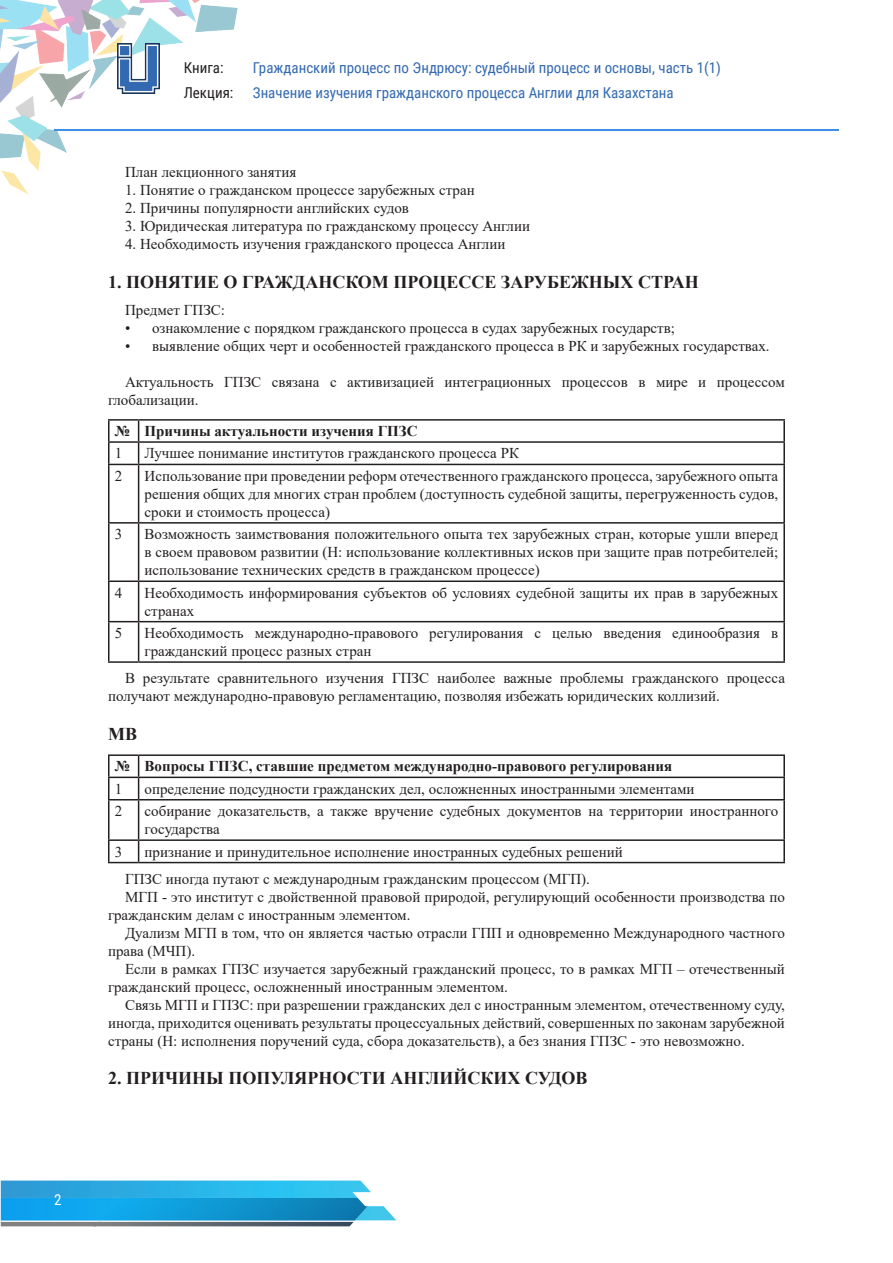
<style>
.page{position:relative;width:893px;height:1263px;background:#fff}
.page>*{position:absolute;margin:0;border:0;box-sizing:border-box;transform-origin:0 0}
.tema{font:700 18px "Times New Roman";color:#231f20}
.t1{font:15px/18px "Times New Roman";color:#231f20}
.t2{font:15px/25.5px "Roboto Condensed";color:#3269b1}
.t3{font:700 15px "Times New Roman";color:#231f20}
.t4{font:15px/25.5px "Roboto Condensed";color:#231f20}
.t5{font:15px "Roboto Condensed";color:#fff}
</style>
<div class="page">
<img style="left:0;top:0;width:238px;height:195px">
<hr style="left:54px;top:129px;width:785px;height:2px;background:#3b91e8">
<img style="left:118px;top:44px;width:41px;height:49px">
<svg style="left:1px;top:1180px;width:395px;height:46px;background:#5bb6d9"></svg>
<img style="left:1px;top:1198px;width:367px;height:22px">
<hr style="left:108px;top:419px;width:31px;height:2px;background:#231f20">
<hr style="left:108px;top:421px;width:2px;height:20px;background:#231f20">
<hr style="left:139px;top:419px;width:646px;height:2px;background:#231f20">
<hr style="left:783px;top:421px;width:2px;height:20px;background:#231f20">
<hr style="left:108px;top:441px;width:31px;height:2px;background:#231f20">
<hr style="left:108px;top:443px;width:2px;height:21px;background:#231f20">
<hr style="left:139px;top:441px;width:646px;height:2px;background:#231f20">
<svg style="left:138px;top:421px;width:1px;height:43px"></svg>
<hr style="left:783px;top:443px;width:2px;height:21px;background:#231f20">
<hr style="left:108px;top:464px;width:31px;height:1px;background:#231f20">
<hr style="left:108px;top:465px;width:2px;height:57px;background:#231f20">
<hr style="left:139px;top:464px;width:646px;height:1px;background:#231f20">
<hr style="left:138px;top:465px;width:1px;height:57px;background:#231f20">
<hr style="left:783px;top:465px;width:2px;height:57px;background:#231f20">
<hr style="left:108px;top:522px;width:31px;height:2px;background:#231f20">
<hr style="left:108px;top:524px;width:2px;height:56px;background:#231f20">
<hr style="left:139px;top:522px;width:646px;height:2px;background:#231f20">
<hr style="left:138px;top:524px;width:1px;height:56px;background:#231f20">
<hr style="left:783px;top:524px;width:2px;height:56px;background:#231f20">
<hr style="left:108px;top:580px;width:31px;height:2px;background:#231f20">
<hr style="left:108px;top:582px;width:2px;height:39px;background:#231f20">
<hr style="left:139px;top:580px;width:646px;height:2px;background:#231f20">
<hr style="left:138px;top:582px;width:1px;height:39px;background:#231f20">
<hr style="left:783px;top:582px;width:2px;height:39px;background:#231f20">
<hr style="left:108px;top:621px;width:31px;height:1px;background:#231f20">
<hr style="left:108px;top:622px;width:2px;height:39px;background:#231f20">
<hr style="left:139px;top:621px;width:646px;height:1px;background:#231f20">
<hr style="left:138px;top:622px;width:1px;height:39px;background:#231f20">
<hr style="left:783px;top:622px;width:2px;height:39px;background:#231f20">
<hr style="left:108px;top:661px;width:31px;height:2px;background:#231f20">
<hr style="left:139px;top:661px;width:646px;height:2px;background:#231f20">
<hr style="left:108px;top:754px;width:31px;height:2px;background:#231f20">
<hr style="left:108px;top:756px;width:2px;height:21px;background:#231f20">
<hr style="left:139px;top:754px;width:646px;height:2px;background:#231f20">
<hr style="left:783px;top:756px;width:2px;height:21px;background:#231f20">
<hr style="left:108px;top:777px;width:31px;height:1px;background:#231f20">
<hr style="left:108px;top:778px;width:2px;height:21px;background:#231f20">
<hr style="left:139px;top:777px;width:646px;height:1px;background:#231f20">
<svg style="left:138px;top:756px;width:1px;height:43px"></svg>
<hr style="left:783px;top:778px;width:2px;height:21px;background:#231f20">
<hr style="left:108px;top:799px;width:31px;height:1px;background:#231f20">
<hr style="left:108px;top:800px;width:2px;height:39px;background:#231f20">
<hr style="left:139px;top:799px;width:646px;height:1px;background:#231f20">
<hr style="left:138px;top:800px;width:1px;height:39px;background:#231f20">
<hr style="left:783px;top:800px;width:2px;height:39px;background:#231f20">
<hr style="left:108px;top:839px;width:31px;height:2px;background:#231f20">
<hr style="left:108px;top:841px;width:2px;height:21px;background:#231f20">
<hr style="left:139px;top:839px;width:646px;height:2px;background:#231f20">
<svg style="left:138px;top:841px;width:1px;height:21px"></svg>
<hr style="left:783px;top:841px;width:2px;height:21px;background:#231f20">
<hr style="left:108px;top:862px;width:31px;height:1px;background:#231f20">
<hr style="left:139px;top:862px;width:646px;height:1px;background:#231f20">
<p class="t5" style="left:54px;top:1189px;width:9px">2</p>
<p class="t4" style="left:184px;top:54px;width:51px">Книга:<br>Лекция:</p>
<p class="t2" style="left:253px;top:54px;width:470px">Гражданский процесс по Эндрюсу: судебный процесс и основы, часть 1(1)<br>Значение изучения гражданского процесса Англии для Казахстана</p>
<p class="t1" style="left:125px;top:163px;width:173px">План лекционного занятия</p>
<p class="t1" style="left:125px;top:181px;width:351px">1. Понятие о гражданском процессе зарубежных стран</p>
<p class="t1" style="left:125px;top:199px;width:286px">2. Причины популярности английских судов</p>
<p class="t1" style="left:125px;top:217px;width:407px">3. Юридическая литература по гражданскому процессу Англии</p>
<p class="t1" style="left:125px;top:235px;width:382px">4. Необходимость изучения гражданского процесса Англии</p>
<p class="tema" style="left:108px;top:269px;width:592px">1. ПОНЯТИЕ О ГРАЖДАНСКОМ ПРОЦЕССЕ ЗАРУБЕЖНЫХ СТРАН</p>
<p class="t1" style="left:125px;top:300px;width:102px">Предмет ГПЗС:</p>
<p class="t1" style="left:125px;top:318px;width:551px">• ознакомление с порядком гражданского процесса в судах зарубежных государств;</p>
<p class="t1" style="left:125px;top:336px;width:646px">• выявление общих черт и особенностей гражданского процесса в РК и зарубежных государствах.</p>
<p class="t1" style="left:108px;top:372px;width:678px;text-indent:17px">Актуальность ГПЗС связана с активизацией интеграционных процессов в мире и процессом глобализации.</p>
<p class="t3" style="left:115px;top:420px;width:17px">№</p>
<p class="t3" style="left:145px;top:420px;width:275px">Причины актуальности изучения ГПЗС</p>
<p class="t1" style="left:115px;top:444px;width:9px">1</p>
<p class="t1" style="left:145px;top:444px;width:376px">Лучшее понимание институтов гражданского процесса РК</p>
<p class="t1" style="left:115px;top:466px;width:9px">2</p>
<p class="t1" style="left:145px;top:466px;width:635px;text-align:justify">Использование при проведении реформ отечественного гражданского процесса, зарубежного опыта решения общих для многих стран проблем (доступность судебной защиты, перегруженность судов, сроки и стоимость процесса)</p>
<p class="t1" style="left:115px;top:525px;width:9px">3</p>
<p class="t1" style="left:145px;top:525px;width:635px;text-align:justify">Возможность заимствования положительного опыта тех зарубежных стран, которые ушли вперед в своем правовом развитии (Н: использование коллективных исков при защите прав потребителей; использование технических средств в гражданском процессе)</p>
<p class="t1" style="left:115px;top:583px;width:9px">4</p>
<p class="t1" style="left:145px;top:583px;width:635px">Необходимость информирования субъектов об условиях судебной защиты их прав в зарубежных странах</p>
<p class="t1" style="left:115px;top:623px;width:9px">5</p>
<p class="t1" style="left:145px;top:623px;width:635px">Необходимость международно-правового регулирования с целью введения единообразия в гражданский процесс разных стран</p>
<p class="t1" style="left:108px;top:669px;width:678px;text-indent:17px">В результате сравнительного изучения ГПЗС наиболее важные проблемы гражданского процесса получают международно-правовую регламентацию, позволяя избежать юридических коллизий.</p>
<p class="tema" style="left:108px;top:721px;width:30px">МВ</p>
<p class="t3" style="left:115px;top:755px;width:17px">№</p>
<p class="t3" style="left:145px;top:755px;width:529px">Вопросы ГПЗС, ставшие предметом международно-правового регулирования</p>
<p class="t1" style="left:115px;top:779px;width:9px">1</p>
<p class="t1" style="left:145px;top:779px;width:552px">определение подсудности гражданских дел, осложненных иностранными элементами</p>
<p class="t1" style="left:115px;top:802px;width:9px">2</p>
<p class="t1" style="left:145px;top:802px;width:635px">собирание доказательств, а также вручение судебных документов на территории иностранного государства</p>
<p class="t1" style="left:115px;top:842px;width:9px">3</p>
<p class="t1" style="left:145px;top:842px;width:480px">признание и принудительное исполнение иностранных судебных решений</p>
<p class="t1" style="left:125px;top:869px;width:466px">ГПЗС иногда путают с международным гражданским процессом (МГП).</p>
<p class="t1" style="left:108px;top:887px;width:678px;text-indent:17px">МГП - это институт с двойственной правовой природой, регулирующий особенности производства по гражданским делам с иностранным элементом.</p>
<p class="t1" style="left:108px;top:923px;width:678px;text-indent:17px">Дуализм МГП в том, что он является частью отрасли ГПП и одновременно Международного частного права (МЧП).</p>
<p class="t1" style="left:108px;top:959px;width:678px;text-indent:17px">Если в рамках ГПЗС изучается зарубежный гражданский процесс, то в рамках МГП – отечественный гражданский процесс, осложненный иностранным элементом.</p>
<p class="t1" style="left:108px;top:995px;width:678px;text-align:justify;text-indent:17px">Связь МГП и ГПЗС: при разрешении гражданских дел с иностранным элементом, отечественному суду, иногда, приходится оценивать результаты процессуальных действий, совершенных по законам зарубежной страны (Н: исполнения поручений суда, сбора доказательств), а без знания ГПЗС - это невозможно.</p>
<p class="tema" style="left:108px;top:1065px;width:481px">2. ПРИЧИНЫ ПОПУЛЯРНОСТИ АНГЛИЙСКИХ СУДОВ</p>
</div>
